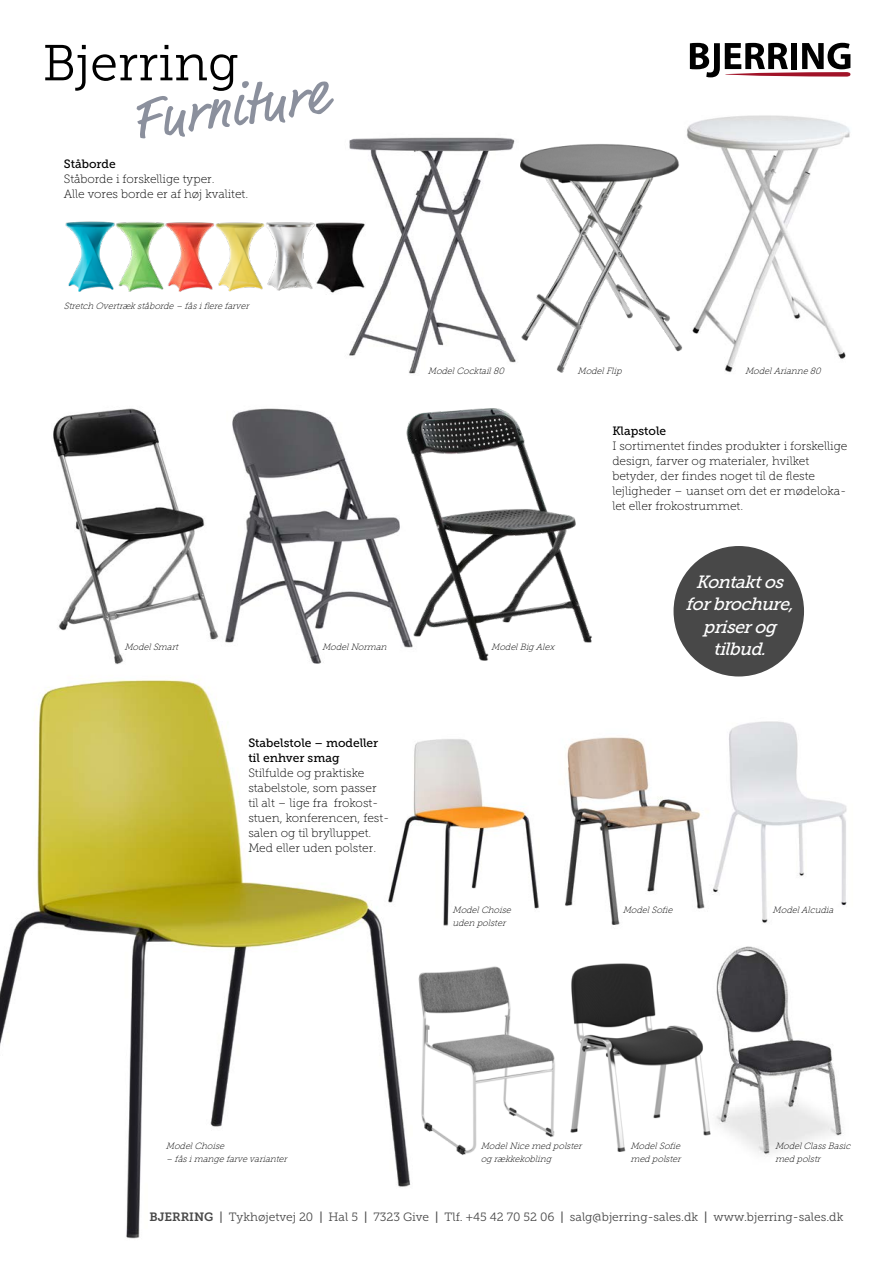
<style>
.page{position:relative;width:893px;height:1263px;background:#fff}
.page>*{position:absolute;margin:0;border:0;box-sizing:border-box;transform-origin:0 0}
.t1{font:59.85px "Market Pro";color:#8b909d}
.t2{font:50.4px "Museo Slab 300";color:#000}
.t3{font:italic 17.7px/22.5px "Museo Slab 500";color:#fff;text-align:center}
.t4{font:12px/15px "Museo Slab 100";color:#000}
.t5{font:12px "Museo Slab 300";color:#484848}
.t6{font:12px/15px "Museo Slab 500";color:#000}
.t7{font:italic 9px/12.8px "Museo Slab 100";color:#000}
.s1{font-family:"Museo Slab 700"}
.s2{font-family:"Museo Slab 500"}
</style>
<div class="page">
<img style="left:0;top:683px;width:411px;height:556px">
<img style="left:527px;top:144px;width:153px;height:229px">
<img style="left:680px;top:115px;width:170px;height:257px">
<img style="left:349px;top:137px;width:178px;height:237px">
<img style="left:316px;top:221px;width:50px;height:73px">
<img style="left:65px;top:221px;width:50px;height:71px">
<img style="left:116px;top:222px;width:48px;height:70px">
<img style="left:164px;top:222px;width:152px;height:70px">
<img style="left:380px;top:723px;width:159px;height:219px">
<svg style="left:690px;top:43px;width:160px;height:34px"></svg>
<img style="left:716px;top:721px;width:131px;height:202px">
<img style="left:565px;top:737px;width:151px;height:188px">
<img style="left:570px;top:963px;width:129px;height:189px">
<img style="left:699px;top:946px;width:143px;height:210px">
<img style="left:408px;top:954px;width:147px;height:211px">
<img style="left:53px;top:408px;width:166px;height:275px">
<img style="left:225px;top:408px;width:177px;height:256px">
<img style="left:402px;top:408px;width:190px;height:300px">
<div style="left:665px;top:538px;width:147px;height:147px;border:10px solid #fff;border-radius:50%"></div>
<div style="left:673px;top:546px;width:131px;height:130px;background:#484848;border-radius:50%"></div>
<h2 class="t2" style="left:43px;top:35px;width:198px">Bjerring</h2>
<h1 class="t1" style="left:126px;top:80px;width:197px;rotate:-8deg">Furniture</h1>
<p class="t6" style="left:64px;top:157px;width:53px">Ståborde</p>
<p class="t4" style="left:64px;top:172px;width:186px">Ståborde i forskellige typer.<br>Alle vores borde er af høj kvalitet.</p>
<p class="t7" style="left:64px;top:299px;width:189px">Stretch Overtrækståborde – fåsiflere farver</p>
<p class="t7" style="left:428px;top:364px;width:80px">ModelCocktail80</p>
<p class="t7" style="left:577px;top:364px;width:48px">ModelFlip</p>
<p class="t7" style="left:745px;top:364px;width:80px">ModelArianne 80</p>
<p class="t6" style="left:612px;top:423px;width:55px">Klapstole</p>
<p class="t4" style="left:612px;top:438px;width:237px">I sortimentet findes produkter i forskellige design, farver og materialer, hvilket betyder, der findes noget til de fleste lejligheder – uanset om det er mødeloka&shy;let eller frokostrummet.</p>
<p class="t7" style="left:124px;top:640px;width:58px">ModelSmart</p>
<p class="t7" style="left:322px;top:640px;width:69px">ModelNorman</p>
<p class="t7" style="left:491px;top:640px;width:67px">ModelBig Alex</p>
<p class="t6" style="left:248px;top:735px;width:132px">Stabelstole – modeller til enhver smag</p>
<p class="t4" style="left:248px;top:765px;width:143px">Stilfulde og praktiske stabelstole, som passer til alt – lige fra frokost&shy;stuen, konferencen, fest&shy;salen og til brylluppet.<br>Med eller uden polster.</p>
<h3 class="t3" style="left:685px;top:570px;width:114px">Kontaktos forbrochure, priserog tilbud.</h3>
<p class="t7" style="left:166px;top:1140px;width:62px">ModelChoise</p>
<p class="t7" style="left:166px;top:1152px;width:125px">– fåsimange farve varianter</p>
<p class="t7" style="left:452px;top:903px;width:62px">ModelChoise uden polster</p>
<p class="t7" style="left:623px;top:903px;width:54px">ModelSofie</p>
<p class="t7" style="left:773px;top:903px;width:65px">ModelAlcudia</p>
<p class="t7" style="left:481px;top:1140px;width:105px">ModelNice med polster og rækkekobling</p>
<p class="t7" style="left:630px;top:1140px;width:54px">ModelSofie med polster</p>
<p class="t7" style="left:775px;top:1140px;width:79px">ModelClassBasic med polstr</p>
<p class="t5" style="left:149px;top:1210px;width:695px"><span class="s1">BJERRING</span> <span class="s2">|</span> Tykhøjetvej 20 <span class="s2">|</span> Hal 5 <span class="s2">|</span> 7323 Give <span class="s2">|</span> Tlf. +45 42 70 52 06 <span class="s2">|</span> salg@bjerring-sales.dk <span class="s2">|</span> www.bjerring-sales.dk</p>
</div>
